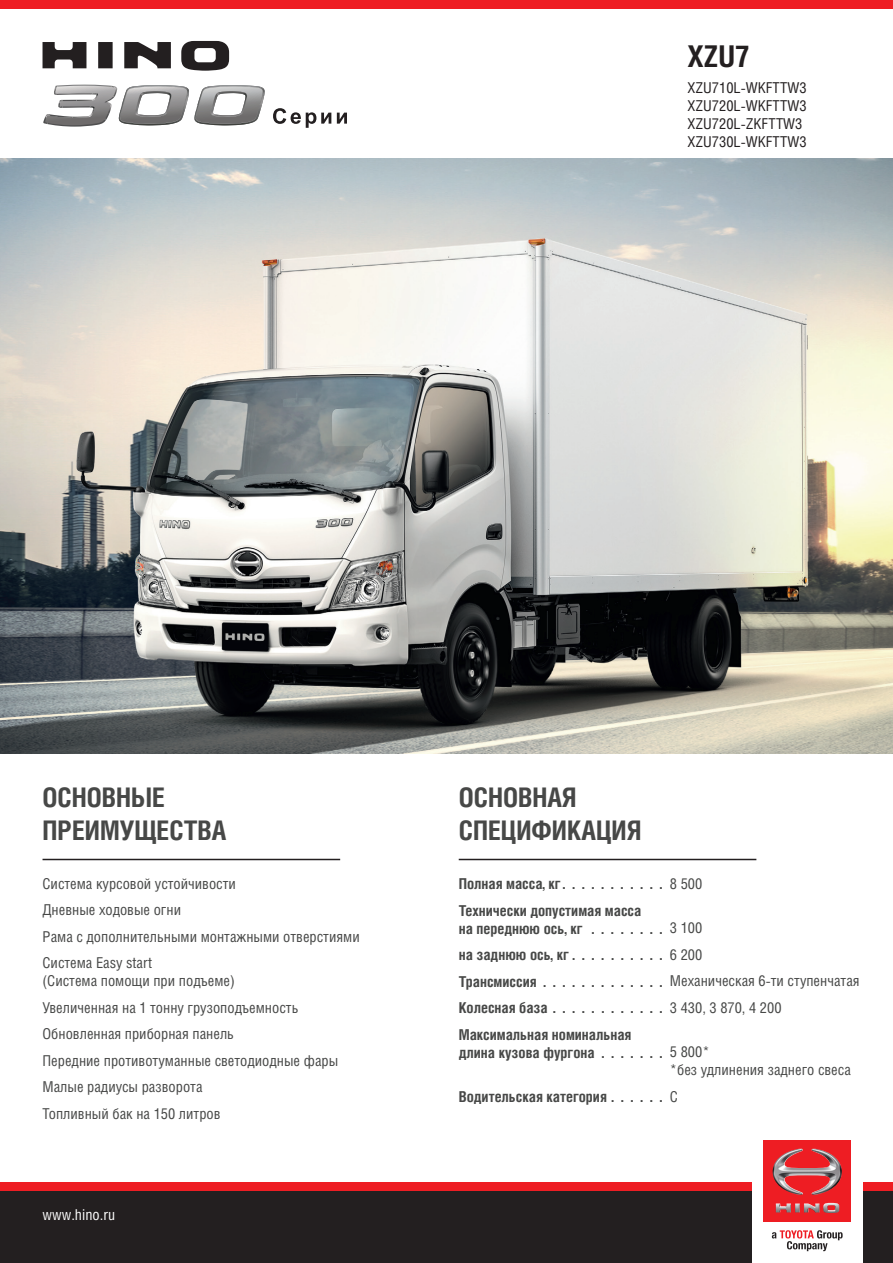
<style>
.page{position:relative;width:893px;height:1263px;background:#fff}
.page>*{position:absolute;margin:0;border:0;box-sizing:border-box;transform-origin:0 0}
.t1{font:700 30px "Helios Cond C";color:#231f20}
.t2{font:700 27px/32.4px "Helios Cond C";color:#474847}
.t3{font:15px/26.5px "Helios Cond C";color:#474847}
.t4{font:700 15px/26.5px "Helios Cond C";color:#474847}
.t5{font:15px/18px "Helios Cond C";color:#231f20}
.t6{font:15px "Helios Cond C";color:#fff}
</style>
<div class="page">
<div style="left:0;top:1191px;width:893px;height:72px;background:#231f20"></div>
<div style="left:0;top:1183px;width:893px;height:8px;background:#ee1d23"></div>
<div style="left:0;top:0;width:893px;height:9px;background:#ee1d23"></div>
<img style="left:0;top:159px;width:893px;height:594px">
<svg style="left:43px;top:85px;width:222px;height:41px"></svg>
<svg style="left:43px;top:41px;width:186px;height:30px"></svg>
<svg style="left:273px;top:108px;width:58px;height:20px"></svg>
<svg style="left:337px;top:113px;width:10px;height:11px"></svg>
<div style="left:752px;top:1130px;width:110px;height:131px;background:#fff"></div>
<svg style="left:772px;top:1230px;width:71px;height:21px"></svg>
<div style="left:764px;top:1140px;width:87px;height:81px;background:#ee1d23"></div>
<img style="left:773px;top:1148px;width:69px;height:65px">
<hr style="left:43px;top:859px;width:297px;height:1px;background:#231f20">
<hr style="left:459px;top:859px;width:297px;height:1px;background:#231f20">
<h1 class="t1" style="left:687px;top:38px;width:64px">XZU7</h1>
<p class="t5" style="left:687px;top:78px;width:121px">XZU710L-WKFTTW3<br>XZU720L-WKFTTW3<br>XZU720L-ZKFTTW3<br>XZU730L-WKFTTW3</p>
<h2 class="t2" style="left:43px;top:780px;width:185px">ОСНОВНЫЕ<br>ПРЕИМУЩЕСТВА</h2>
<h2 class="t2" style="left:459px;top:780px;width:184px">ОСНОВНАЯ<br>СПЕЦИФИКАЦИЯ</h2>
<p class="t3" style="left:43px;top:870px;width:319px">Система курсовой устойчивости<br>Дневные ходовые огни<br>Рама с дополнительными монтажными отверстиями<br>Система Easy start</p>
<p class="t3" style="left:43px;top:967px;width:297px">(Система помощи при подъеме)<br>Увеличенная на 1 тонну грузоподъемность Обновленная приборная панель<br>Передние противотуманные светодиодные фары Малые радиусы разворота<br>Топливный бак на 150 литров</p>
<p class="t4" style="left:459px;top:870px;width:184px">Полная масса, кг<br>Технически допустимая масса</p>
<p class="t4" style="left:459px;top:915px;width:194px">на переднюю ось, кг<br>на заднюю ось, кг . . . . . . . . .<br>Трансмиссия . . . . . . . . . . . .<br>Колесная база . . . . . . . . . . .<br>Максимальная номинальная</p>
<p class="t4" style="left:459px;top:1039px;width:204px">длина кузова фургона . . . . . . .</p>
<p class="t4" style="left:459px;top:1083px;width:194px">Водительская категория . . . . .</p>
<p class="t3" style="left:670px;top:870px;width:34px">8 500</p>
<p class="t3" style="left:670px;top:914px;width:191px">3 100<br>6 200<br>Механическая 6-ти ступенчатая<br>3 430, 3 870, 4 200</p>
<p class="t3" style="left:670px;top:1043px;width:182px;line-height:18px">5 800*<br>*без удлинения заднего свеса</p>
<p class="t3" style="left:670px;top:1083px;width:10px">C</p>
<p class="t6" style="left:43px;top:1206px;width:74px">www.hino.ru</p>
</div>
